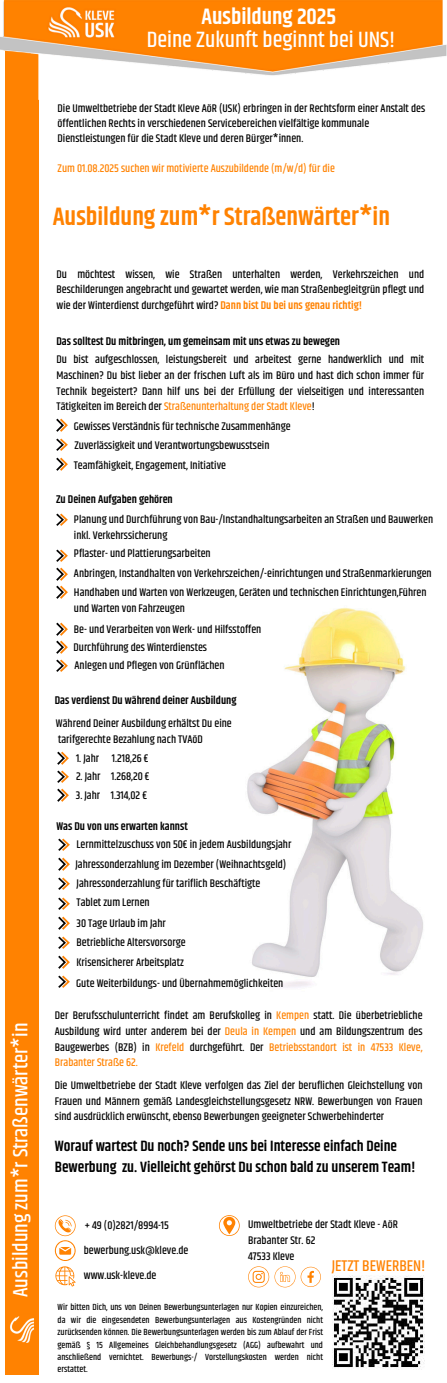
<style>
.page{position:relative;width:447px;height:1383px;background:#fff}
.page>*{position:absolute;margin:0;border:0;box-sizing:border-box;transform-origin:0 0}
.t1{font:600 25.35px "Khand";color:#ff8201}
.t2{font:500 22.5px/23.6px "Khand";color:#fff;text-align:center}
.t3{font:500 21px "Khand";color:#fff}
.t4{font:500 15.75px "Khand";color:#ff8201}
.t5{font:600 15px/20.9px "Khand";color:#000}
.t6{font:500 11.25px/15.8px "Khand";color:#000}
.t7{font:600 11.25px "Khand";color:#000}
.t8{font:500 11.25px "Khand";color:#ff8201}
.t9{font:500 9px/12.4px "Khand";color:#000;text-align:justify}
.s1{font-weight:600}
.s2{font-weight:600;color:#ff8201}
.s3{color:#ff8201}
</style>
<div class="page">
<img style="left:0;top:0;width:447px;height:76px">
<div style="left:5px;top:57px;width:34px;height:1317px;background:#ff8201"></div>
<svg style="left:56px;top:419px;width:12px;height:13px"></svg>
<img style="left:56px;top:438px;width:12px;height:13px">
<svg style="left:56px;top:458px;width:12px;height:13px"></svg>
<svg style="left:55px;top:1215px;width:21px;height:45px"></svg>
<svg style="left:55px;top:1266px;width:21px;height:20px"></svg>
<svg style="left:219px;top:1215px;width:21px;height:20px"></svg>
<img style="left:332px;top:1275px;width:92px;height:93px">
<svg style="left:248px;top:1266px;width:73px;height:20px"></svg>
<svg style="left:0;top:47px;width:264px;height:53px"></svg>
<img style="left:247px;top:608px;width:176px;height:380px">
<img style="left:58px;top:838px;width:12px;height:13px">
<img style="left:58px;top:857px;width:12px;height:14px">
<img style="left:58px;top:877px;width:12px;height:13px">
<img style="left:58px;top:897px;width:12px;height:13px">
<img style="left:58px;top:916px;width:12px;height:13px">
<img style="left:58px;top:936px;width:12px;height:13px">
<img style="left:58px;top:955px;width:12px;height:14px">
<img style="left:58px;top:975px;width:12px;height:13px">
<svg style="left:56px;top:513px;width:12px;height:13px"></svg>
<svg style="left:56px;top:549px;width:12px;height:13px"></svg>
<img style="left:56px;top:567px;width:12px;height:14px">
<svg style="left:56px;top:586px;width:12px;height:13px"></svg>
<img style="left:56px;top:622px;width:12px;height:14px">
<img style="left:10px;top:1316px;width:24px;height:26px">
<img style="left:57px;top:751px;width:12px;height:14px">
<svg style="left:57px;top:770px;width:12px;height:13px"></svg>
<img style="left:57px;top:788px;width:12px;height:14px">
<img style="left:56px;top:640px;width:12px;height:14px">
<svg style="left:56px;top:659px;width:12px;height:13px"></svg>
<p class="t3" style="left:5px;top:1296px;width:275px;rotate:-90deg">Ausbildung zum*r Straßenwärter*in</p>
<h5 class="t2" style="left:147px;top:5px;width:250px"><span class="s1">Ausbildung 2025<br></span>Deine Zukunft beginnt bei UNS!</h5>
<p class="t6" style="left:58px;top:101px;width:369px;line-height:15.1px">Die Umweltbetriebe der Stadt Kleve AöR (USK) erbringen in der Rechtsform einer Anstalt des öffentlichen Rechts in verschiedenen Servicebereichen vielfältige kommunale<br>Dienstleistungen für die Stadt Kleve und deren Bürger*innen.</p>
<p class="t8" style="left:58px;top:160px;width:279px">Zum 01.08.2025 suchen wir motivierte Auszubildende (m/w/d) für die</p>
<p class="t1" style="left:53px;top:198px;width:339px">Ausbildung zum*r Straßenwärter*in</p>
<h5 class="t6" style="left:56px;top:266px;width:369px;text-align:justify">Du möchtest wissen, wie Straßen unterhalten werden, Verkehrszeichen und Beschilderungen angebracht und gewartet werden, wie man Straßenbegleitgrün pflegt und wie der Winterdienst durchgeführt wird? <span class="s2">Dann bist Du bei uns genau richtig!</span></h5>
<p class="t7" style="left:56px;top:333px;width:285px">Das solltest Du mitbringen, um gemeinsam mit uns etwas zu bewegen</p>
<p class="t6" style="left:56px;top:352px;width:369px;text-align:justify">Du bist aufgeschlossen, leistungsbereit und arbeitest gerne handwerklich und mit Maschinen? Du bist lieber an der frischen Luft als im Büro und hast dich schon immer für Technik begeistert? Dann hilf uns bei der Erfüllung der vielseitigen und interessanten Tätigkeiten im Bereich der <span class="s3">Straßenunterhaltung der Stadt Kleve</span>!</p>
<p class="t6" style="left:74px;top:419px;width:218px">Gewisses Verständnis für technische Zusammenhänge</p>
<p class="t6" style="left:74px;top:437px;width:196px">Zuverlässigkeit und Verantwortungsbewusstsein</p>
<p class="t6" style="left:74px;top:457px;width:154px">Teamfähigkeit, Engagement, Initiative</p>
<p class="t7" style="left:56px;top:491px;width:118px">Zu Deinen Aufgaben gehören</p>
<p class="t6" style="left:74px;top:511px;width:360px">Planung und Durchführung von Bau-/Instandhaltungsarbeiten an Straßen und Bauwerken inkl. Verkehrssicherung</p>
<p class="t6" style="left:74px;top:546px;width:138px">Pflaster- und Plattierungsarbeiten</p>
<p class="t6" style="left:74px;top:566px;width:359px">Anbringen, Instandhalten von Verkehrszeichen/-einrichtungen und Straßenmarkierungen</p>
<p class="t6" style="left:74px;top:585px;width:354px">Handhaben und Warten von Werkzeugen, Geräten und technischen Einrichtungen,Führen und Warten von Fahrzeugen</p>
<p class="t6" style="left:74px;top:621px;width:189px">Be- und Verarbeiten von Werk- und Hilfsstoffen</p>
<h3 class="t6" style="left:73px;top:639px;width:135px">Durchführung des Winterdienstes</h3>
<p class="t6" style="left:74px;top:657px;width:152px">Anlegen und Pflegen von Grünflächen</p>
<h5 class="t7" style="left:55px;top:691px;width:183px">Das verdienst Du während deiner Ausbildung</h5>
<h5 class="t6" style="left:56px;top:716px;width:177px">Während Deiner Ausbildung erhältst Du eine tarifgerechte Bezahlung nach TVAöD</h5>
<p class="t6" style="left:76px;top:750px;width:74px">1. Jahr 1.218,26 €</p>
<p class="t6" style="left:76px;top:769px;width:75px">2. Jahr 1.268,20 €</p>
<p class="t6" style="left:76px;top:787px;width:73px">3. Jahr 1.314,02 €</p>
<h5 class="t7" style="left:56px;top:818px;width:133px">Was Du von uns erwarten kannst</h5>
<p class="t6" style="left:77px;top:836px;width:216px">Lernmittelzuschuss von 50€ in jedem Ausbildungsjahr</p>
<p class="t6" style="left:75px;top:856px;width:212px">Jahressonderzahlung im Dezember (Weihnachtsgeld)</p>
<h5 class="t6" style="left:77px;top:875px;width:185px">Jahressonderzahlung für tariflich Beschäftigte</h5>
<p class="t6" style="left:77px;top:895px;width:75px">Tablet zum Lernen</p>
<h5 class="t6" style="left:77px;top:915px;width:91px">30 Tage Urlaub im Jahr</h5>
<h5 class="t6" style="left:77px;top:935px;width:111px">Betriebliche Altersvorsorge</h5>
<p class="t6" style="left:77px;top:954px;width:109px">Krisensicherer Arbeitsplatz</p>
<h5 class="t6" style="left:76px;top:976px;width:209px">Gute Weiterbildungs- und Übernahmemöglichkeiten</h5>
<h5 class="t6" style="left:55px;top:1007px;width:369px;text-align:justify">Der Berufsschulunterricht findet am Berufskolleg in <span class="s3">Kempen</span> statt. Die überbetriebliche Ausbildung wird unter anderem bei der <span class="s3">Deula in Kempen</span> und am Bildungszentrum des Baugewerbes (BZB) in <span class="s3">Krefeld</span> durchgeführt. Der <span class="s3">Betriebsstandort ist in 47533 Kleve, Brabanter Straße 62.</span></h5>
<p class="t6" style="left:55px;top:1077px;width:369px;text-align:justify">Die Umweltbetriebe der Stadt Kleve verfolgen das Ziel der beruflichen Gleichstellung von Frauen und Männern gemäß Landesgleichstellungsgesetz NRW. Bewerbungen von Frauen sind ausdrücklich erwünscht, ebenso Bewerbungen geeigneter Schwerbehinderter</p>
<h4 class="t5" style="left:55px;top:1136px;width:362px">Worauf wartest Du noch? Sende uns bei Interesse einfach Deine<br>Bewerbung zu. Vielleicht gehörst Du schon bald zu unserem Team!</h4>
<p class="t6" style="left:85px;top:1217px;width:86px">+ 49 (0)2821/8994-15</p>
<p class="t6" style="left:84px;top:1242px;width:106px">bewerbung.usk@kleve.de</p>
<p class="t6" style="left:84px;top:1267px;width:74px">www.usk-kleve.de</p>
<p class="t6" style="left:248px;top:1216px;width:151px">Umweltbetriebe der Stadt Kleve - AöR<br>Brabanter Str. 62<br>47533 Kleve</p>
<h5 class="t4" style="left:331px;top:1253px;width:95px">JETZT BEWERBEN!</h5>
<h5 class="t9" style="left:58px;top:1301px;width:267px">Wir bitten Dich, uns von Deinen Bewerbungsunterlagen nur Kopien einzureichen, da wir die eingesendeten Bewerbungsunterlagen aus Kostengründen nicht zurücksenden können. Die Bewerbungsunterlagen werden bis zum Ablauf der Frist gemäß § 15 Allgemeines Gleichbehandlungsgesetz (AGG) aufbewahrt und anschließend vernichtet. Bewerbungs-/ Vorstellungskosten werden nicht erstattet.</h5>
</div>
